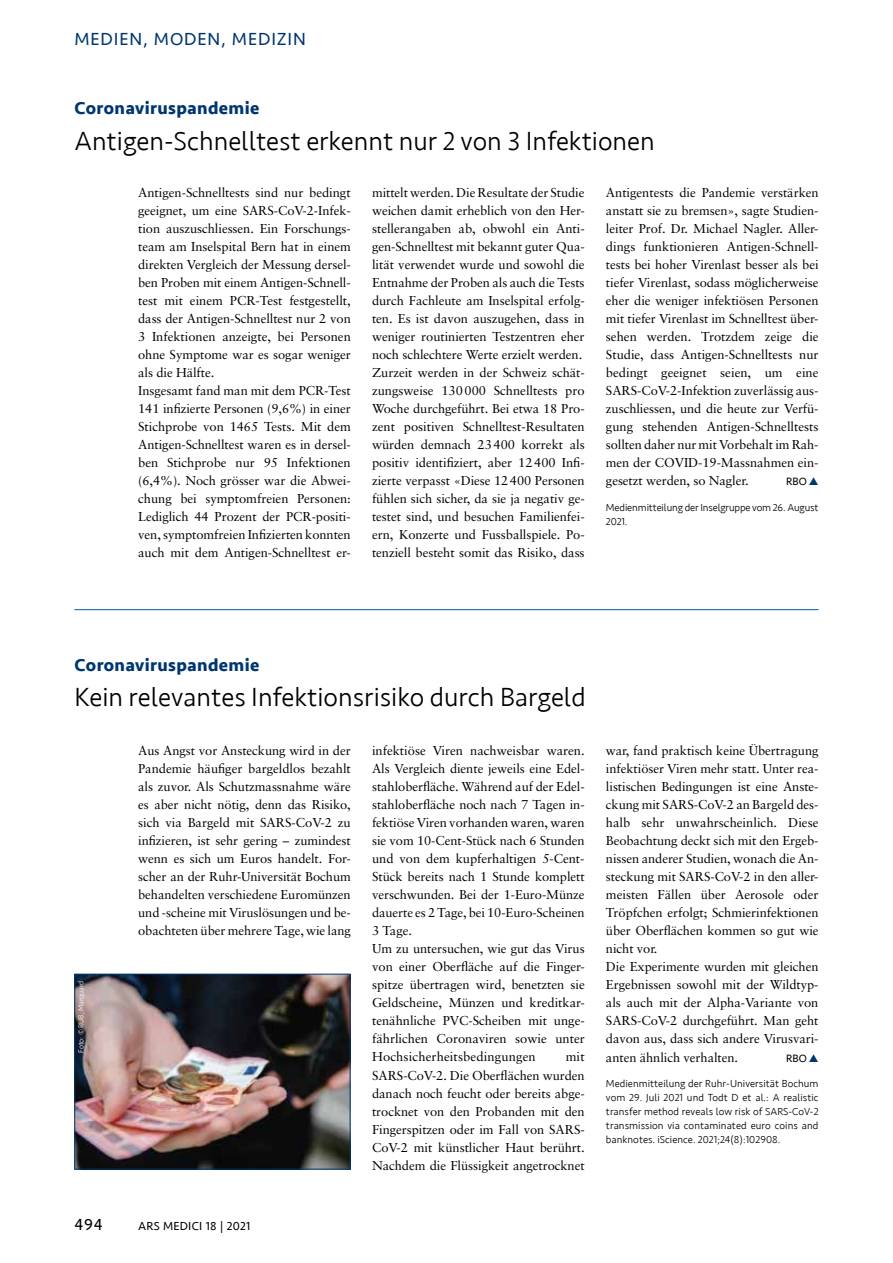
<style>
.page{position:relative;width:893px;height:1263px;background:#fff}
.page>*{position:absolute;margin:0;border:0;box-sizing:border-box;transform-origin:0 0}
.t1{font:300 27px "Seravek";color:#000}
.t2{font:700 18px "Seravek";letter-spacing:.02em;color:#003770}
.t3{font:18px "Seravek";letter-spacing:.05em;color:#003770}
.t4{font:16.5px "Seravek";color:#000}
.t5{font:12.9px/18px "Sabon";letter-spacing:-.005em;color:#000}
.t6{font:12px "Seravek";letter-spacing:.02em;color:#000}
.t7{font:10.95px "Seravek";letter-spacing:-.01em;color:#000}
.t8{font:300 10.5px/13.8px "Seravek";letter-spacing:-.005em;color:#000}
.t9{font:300 7.5px "Seravek";letter-spacing:-.005em;color:#fff}
.s1{color:#003770}
</style>
<div class="page">
<hr style="left:74px;top:609px;width:745px;height:1px;background:#005da9">
<img style="left:76px;top:976px;width:272px;height:191px">
<div style="left:74px;top:974px;width:276px;height:195px;border:1px solid #003770"></div>
<h2 class="t3" style="left:74px;top:25px;width:233px">MEDIEN, MODEN, MEDIZIN</h2>
<h2 class="t2" style="left:74px;top:94px;width:187px">Coronaviruspandemie</h2>
<h1 class="t1" style="left:74px;top:125px;width:582px">Antigen-Schnelltest erkennt nur 2 von 3 Infektionen</h1>
<p class="t5" style="left:138px;top:184px;width:214px">Antigen-Schnelltests sind nur bedingt geeignet, um eine SARS-CoV-2-Infek&shy;tion auszuschliessen. Ein Forschungs&shy;team am Inselspital Bern hat in einem direkten Vergleich der Messung dersel&shy;ben Proben mit einem Antigen-Schnell&shy;test mit einem PCR-Test festgestellt, dass der Antigen-Schnelltest nur 2 von 3 Infektionen anzeigte, bei Personen ohne Symptome war es sogar weniger als die Hälfte.<br>Insgesamt fand man mit dem PCR-Test 141 infizierte Personen (9,6%) in einer Stichprobe von 1465 Tests. Mit dem Antigen-Schnelltest waren es in dersel&shy;ben Stichprobe nur 95 Infektionen (6,4%). Noch grösser war die Abwei&shy;chung bei symptomfreien Personen:<br>Lediglich 44 Prozent der PCR-positi&shy;ven, symptomfreien Infizierten konnten auch mit dem Antigen-Schnelltest er-</p>
<p class="t5" style="left:372px;top:184px;width:214px">mittelt werden. Die Resultate der Studie weichen damit erheblich von den Her&shy;stellerangaben ab, obwohl ein Anti&shy;gen-Schnelltest mit bekannt guter Qua&shy;lität verwendet wurde und sowohl die Entnahme der Proben als auch die Tests durch Fachleute am Inselspital erfolg&shy;ten. Es ist davon auszugehen, dass in weniger routinierten Testzentren eher noch schlechtere Werte erzielt werden.<br>Zurzeit werden in der Schweiz schät&shy;zungsweise 130000 Schnelltests pro Woche durchgeführt. Bei etwa 18 Pro&shy;zent positiven Schnelltest-Resultaten würden demnach 23400 korrekt als positiv identifiziert, aber 12400 Infi&shy;zierte verpasst «Diese 12400 Personen fühlen sich sicher, da sie ja negativ ge&shy;testet sind, und besuchen Familienfei&shy;ern, Konzerte und Fussballspiele. Po&shy;tenziell besteht somit das Risiko, dass</p>
<p class="t5" style="left:606px;top:184px;width:214px;text-align:justify">Antigentests die Pandemie verstärken anstatt sie zu bremsen», sagte Studien&shy;leiter Prof. Dr. Michael Nagler. Aller&shy;dings funktionieren Antigen-Schnell&shy;tests bei hoher Virenlast besser als bei tiefer Virenlast, sodass möglicherweise eher die weniger infektiösen Personen mit tiefer Virenlast im Schnelltest über&shy;sehen werden. Trotzdem zeige die Studie, dass Antigen-Schnelltests nur bedingt geeignet seien, um eine SARS-CoV-2-Infektion zuverlässig aus&shy;zuschliessen, und die heute zur Verfü&shy;gung stehenden Antigen-Schnelltests sollten daher nur mit Vorbehalt im Rah&shy;men der COVID-19-Massnahmen ein&shy;gesetzt werden, so Nagler.</p>
<p class="t7" style="left:786px;top:473px;width:34px">RBO <span class="s1">▲</span></p>
<p class="t8" style="left:606px;top:501px;width:214px">Medienmitteilung der Inselgruppe vom 26. August<br>2021.</p>
<h2 class="t2" style="left:74px;top:651px;width:187px">Coronaviruspandemie</h2>
<h1 class="t1" style="left:74px;top:682px;width:513px">Kein relevantes Infektionsrisiko durch Bargeld</h1>
<p class="t9" style="left:77px;top:1053px;width:74px;rotate:-90deg">Foto: © RUB, Marquard</p>
<p class="t5" style="left:138px;top:742px;width:214px;text-align:justify">Aus Angst vor Ansteckung wird in der Pandemie häufiger bargeldlos bezahlt als zuvor. Als Schutzmassnahme wäre es aber nicht nötig, denn das Risiko, sich via Bargeld mit SARS-CoV-2 zu infizieren, ist sehr gering – zumindest wenn es sich um Euros handelt. For&shy;scher an der Ruhr-Universität Bochum behandelten verschiedene Euromünzen und -scheine mit Viruslösungen und be&shy;obachteten über mehrere Tage, wie lang</p>
<p class="t5" style="left:372px;top:742px;width:214px">infektiöse Viren nachweisbar waren.<br>Als Vergleich diente jeweils eine Edel&shy;stahloberfläche. Während auf der Edel&shy;stahloberfläche noch nach 7 Tagen in&shy;fektiöse Viren vorhanden waren, waren sie vom 10-Cent-Stück nach 6 Stunden und von dem kupferhaltigen 5-Cent-Stück bereits nach 1 Stunde komplett verschwunden. Bei der 1-Euro-Münze dauerte es 2 Tage, bei 10-Euro-Scheinen 3 Tage.<br>Um zu untersuchen, wie gut das Virus von einer Oberfläche auf die Finger&shy;spitze übertragen wird, benetzten sie Geldscheine, Münzen und kreditkar&shy;tenähnliche PVC-Scheiben mit unge&shy;fährlichen Coronaviren sowie unter Hochsicherheitsbedingungen</p>
<p class="t5" style="left:372px;top:1048px;width:214px;text-align:justify;text-indent:194px">mit SARS-CoV-2. Die Oberflächen wurden danach noch feucht oder bereits abge&shy;trocknet von den Probanden mit den Fingerspitzen oder im Fall von SARS-CoV-2 mit künstlicher Haut berührt.<br>Nachdem die Flüssigkeit angetrocknet</p>
<p class="t4" style="left:74px;top:1212px;width:30px">494</p>
<p class="t6" style="left:138px;top:1217px;width:114px">ARS MEDICI 18 | 2021</p>
<p class="t5" style="left:606px;top:742px;width:214px">war, fand praktisch keine Übertragung infektiöser Viren mehr statt. Unter rea&shy;listischen Bedingungen ist eine Anste&shy;ckung mit SARS-CoV-2 an Bargeld des&shy;halb sehr unwahrscheinlich. Diese Beobachtung deckt sich mit den Ergeb&shy;nissen anderer Studien, wonach die An&shy;steckung mit SARS-CoV-2 in den aller&shy;meisten Fällen über Aerosole oder Tröpfchen erfolgt; Schmierinfektionen über Oberflächen kommen so gut wie nicht vor.<br>Die Experimente wurden mit gleichen Ergebnissen sowohl mit der Wildtyp&shy;als auch mit der Alpha-Variante von SARS-CoV-2 durchgeführt. Man geht davon aus, dass sich andere Virusvari&shy;anten ähnlich verhalten.</p>
<p class="t7" style="left:786px;top:1049px;width:34px">RBO <span class="s1">▲</span></p>
<p class="t8" style="left:606px;top:1077px;width:214px;text-align:justify">Medienmitteilung der Ruhr-Universität Bochum vom 29. Juli 2021 und Todt D et al.: A realistic transfer method reveals low risk of SARS-CoV-2 transmission via contaminated euro coins and banknotes. iScience. 2021;24(8):102908.</p>
</div>
